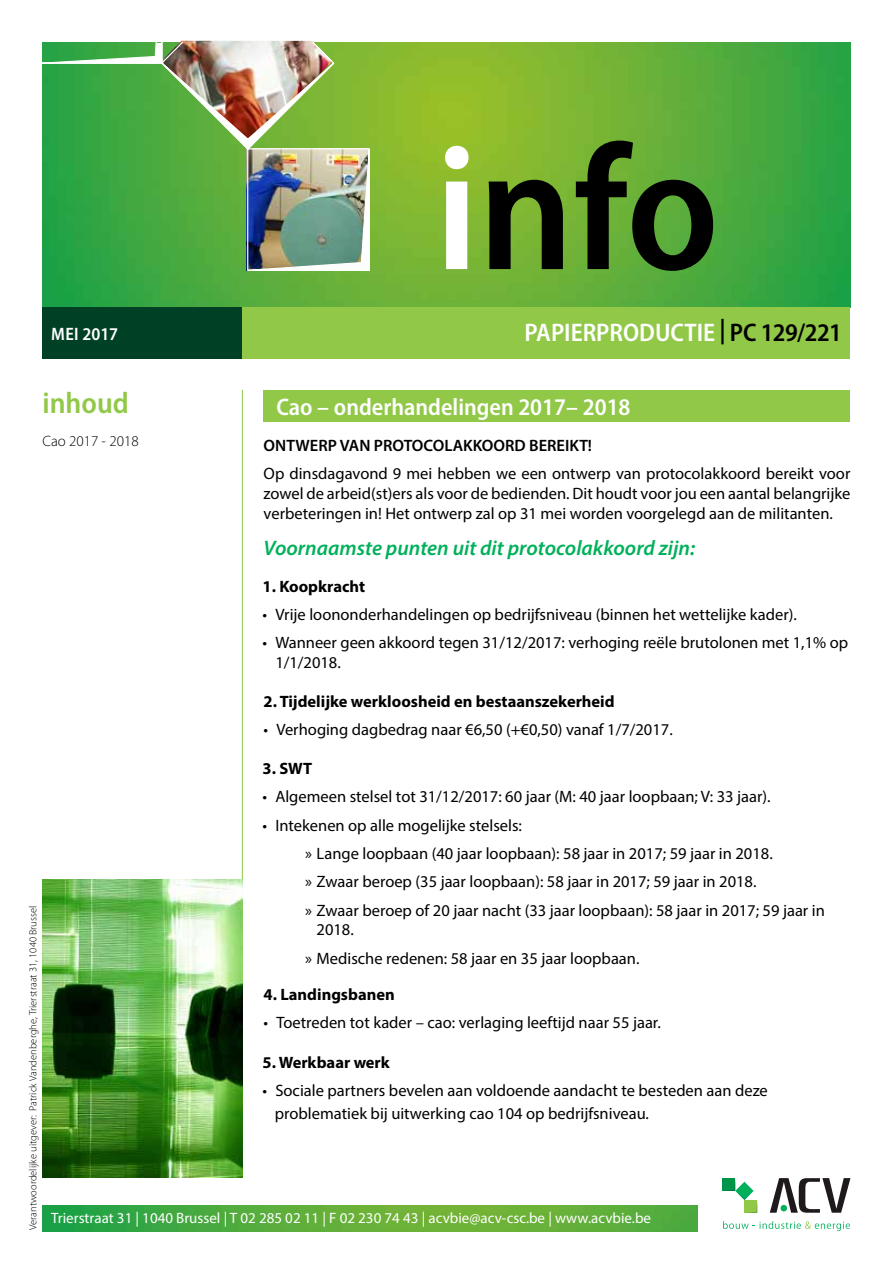
<style>
.page{position:relative;width:893px;height:1263px;background:#fff}
.page>*{position:absolute;margin:0;border:0;box-sizing:border-box;transform-origin:0 0}
.t1{font:600 semi-condensed 179.7px "Myriad Pro";color:#000}
.t2{font:600 semi-condensed 30px "Myriad Pro";color:#91c848}
.t3{font:600 semi-condensed 25.5px "Myriad Pro";color:#fff}
.t4{font:600 semi-condensed 24px "Myriad Pro";color:#fff}
.t5{font:italic 600 21px "Myriad Pro";color:#00b05a}
.t6{font:600 semi-condensed 18px "Myriad Pro";color:#fff}
.t7{font:16.5px/28.3px "Myriad Pro";color:#000}
.t8{font:700 16.5px "Myriad Pro";color:#000}
.t9{font:600 16.5px "Myriad Pro";color:#000}
.t10{font:15px "Myriad Pro";color:#fff}
.t11{font:300 15px "Myriad Pro";color:#000}
.t12{font:300 10.5px "Myriad Pro";color:#000}
.s1{color:#fff}
.s2{color:#000}
</style>
<div class="page">
<img style="left:43px;top:1205px;width:654px;height:26px">
<svg style="left:770px;top:1178px;width:80px;height:35px"></svg>
<svg style="left:723px;top:1221px;width:127px;height:10px"></svg>
<svg style="left:722px;top:1178px;width:35px;height:35px"></svg>
<hr style="left:242px;top:390px;width:1px;height:788px;background:#91c848">
<div style="left:264px;top:390px;width:586px;height:32px;background:#91c848"></div>
<img style="left:43px;top:43px;width:807px;height:264px">
<div style="left:43px;top:308px;width:807px;height:51px;background:#91c848"></div>
<img style="left:43px;top:43px;width:327px;height:228px">
<div style="left:43px;top:308px;width:199px;height:51px;background:#004125"></div>
<img style="left:43px;top:879px;width:199px;height:299px">
<p class="t6" style="left:51px;top:324px;width:69px">MEI 2017</p>
<h2 class="t2" style="left:43px;top:386px;width:88px">inhoud</h2>
<p class="t11" style="left:43px;top:432px;width:98px">Cao 2017 - 2018</p>
<h1 class="t1" style="left:435px;top:110px;width:286px"><span class="s1">i</span>nfo</h1>
<h3 class="t3" style="left:525px;top:319px;width:319px">PAPIERPRODUCTIE <span class="s2">| PC 129/221</span></h3>
<h3 class="t4" style="left:276px;top:394px;width:356px">Cao – onderhandelingen 2017– 2018</h3>
<p class="t9" style="left:264px;top:435px;width:330px">ONTWERP VAN PROTOCOLAKKOORD BEREIKT!</p>
<p class="t7" style="left:264px;top:464px;width:588px;line-height:19.8px;text-align:justify">Op dinsdagavond 9 mei hebben we een ontwerp van protocolakkoord bereikt voor zowel de arbeid(st)ers als voor de bedienden. Dit houdt voor jou een aantal belangrijke verbeteringen in! Het ontwerp zal op 31 mei worden voorgelegd aan de militanten.</p>
<p class="t5" style="left:264px;top:535px;width:433px">Voornaamste punten uit dit protocolakkoord zijn:</p>
<p class="t8" style="left:263px;top:575px;width:104px">1. Koopkracht</p>
<p class="t7" style="left:263px;top:600px;width:536px">• Vrije loononderhandelingen op bedrijfsniveau (binnen het wettelijke kader).</p>
<p class="t7" style="left:275px;top:633px;width:574px;line-height:19.8px;text-indent:-13px">• Wanneer geen akkoord tegen 31/12/2017: verhoging reële brutolonen met 1,1% op<br>1/1/2018.</p>
<p class="t8" style="left:264px;top:690px;width:353px">2. Tijdelijke werkloosheid en bestaanszekerheid</p>
<p class="t7" style="left:264px;top:715px;width:411px">• Verhoging dagbedrag naar €6,50 (+€0,50) vanaf 1/7/2017.</p>
<p class="t12" style="left:27px;top:1230px;width:326px;rotate:-90deg">Verantwoordelijke uitgever: Patrick Vandenberghe, Trierstraat 31, 1040 Brussel</p>
<p class="t8" style="left:263px;top:758px;width:51px">3. SWT</p>
<p class="t7" style="left:263px;top:782px;width:509px">• Algemeen stelsel tot 31/12/2017: 60 jaar (M: 40 jaar loopbaan; V: 33 jaar).</p>
<p class="t7" style="left:305px;top:811px;width:521px;text-indent:-43px">• Intekenen op alle mogelijke stelsels:<br>» Lange loopbaan (40 jaar loopbaan): 58 jaar in 2017; 59 jaar in 2018.<br>» Zwaar beroep (35 jaar loopbaan): 58 jaar in 2017; 59 jaar in 2018.<br>» Zwaar beroep of 20 jaar nacht (33 jaar loopbaan): 58 jaar in 2017; 59 jaar in</p>
<p class="t7" style="left:305px;top:915px;width:336px;text-indent:11px">2018.<br>» Medische redenen: 58 jaar en 35 jaar loopbaan.</p>
<p class="t8" style="left:264px;top:983px;width:133px">4. Landingsbanen</p>
<p class="t7" style="left:264px;top:1008px;width:399px">• Toetreden tot kader – cao: verlaging leeftijd naar 55 jaar.</p>
<p class="t8" style="left:263px;top:1051px;width:129px">5. Werkbaar werk</p>
<p class="t7" style="left:275px;top:1079px;width:494px;line-height:22.6px;text-indent:-12px">• Sociale partners bevelen aan voldoende aandacht te besteden aan deze problematiek bij uitwerking cao 104 op bedrijfsniveau.</p>
<p class="t10" style="left:51px;top:1209px;width:602px">Trierstraat 31 | 1040 Brussel | T 02 285 02 11 | F 02 230 74 43 | acvbie@acv-csc.be | www.acvbie.be</p>
</div>
